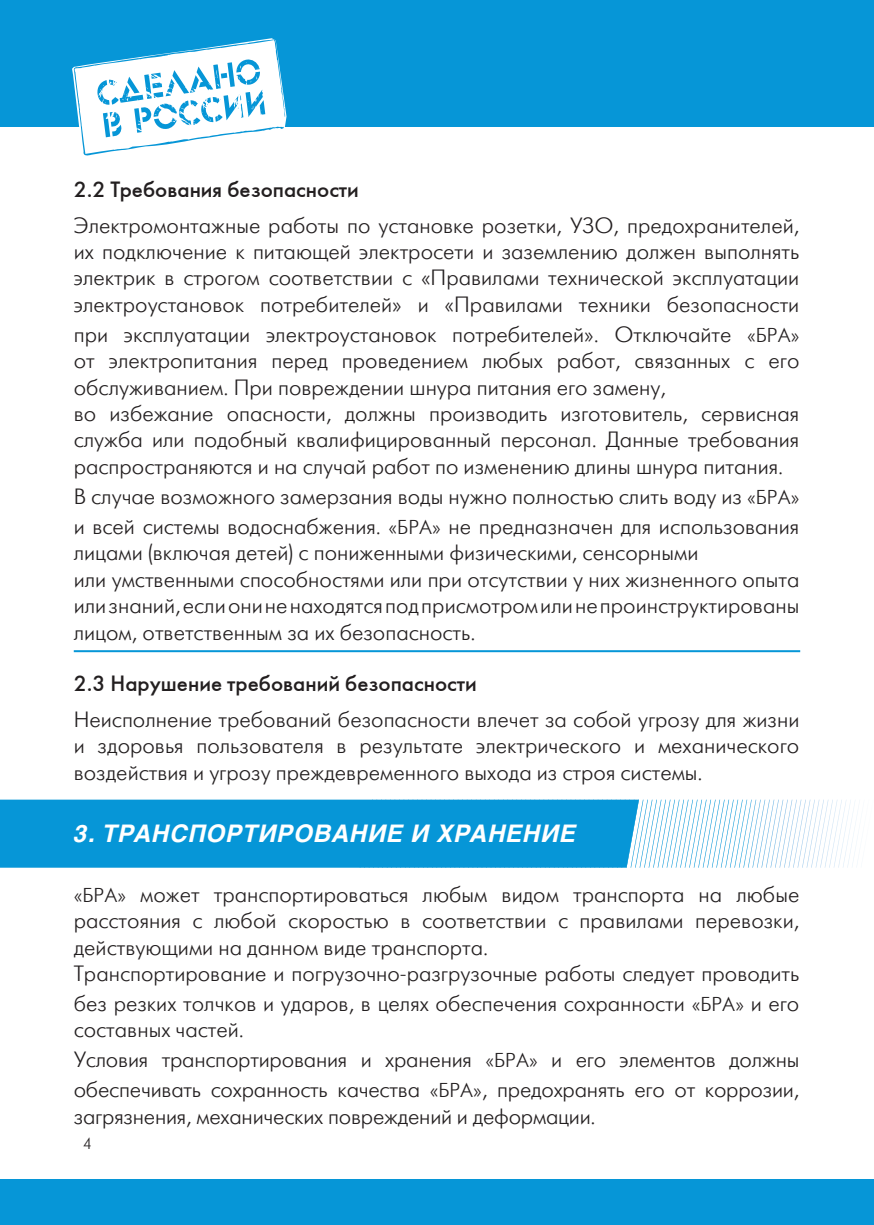
<style>
.page{position:relative;width:874px;height:1225px;background:#fff}
.page>*{position:absolute;margin:0;border:0;box-sizing:border-box;transform-origin:0 0}
.t1{font:italic 700 24px "Helios";letter-spacing:.03em;color:#fff}
.t2{font:22px/26.4px "Futuris Light C";color:#231f20;text-align:justify}
.t3{font:22px "Futuris C";color:#231f20}
.t4{font:16px "Futuris Light C";color:#231f20}
.s1{font-size:20px}
</style>
<div class="page">
<div style="left:0;top:0;width:873px;height:127px;background:#0696d7"></div>
<svg style="left:72px;top:38px;width:215px;height:118px"></svg>
<div style="left:0;top:1179px;width:873px;height:46px;background:#0696d7"></div>
<svg style="left:638px;top:799px;width:220px;height:68px"></svg>
<hr style="left:74px;top:650px;width:725px;height:2px;background:#0696d7">
<div style="left:0;top:799px;width:638px;height:68px;background:#0696d7"></div>
<p class="t3" style="left:74px;top:176px;width:286px">2.2 Требования безопасности</p>
<p class="t2" style="left:74px;top:212px;width:726px">Электромонтажные работы по установке розетки, УЗО, предохранителей, их подключение к питающей электросети и заземлению должен выполнять электрик в строгом соответствии с «Правилами технической эксплуатации электроустановок потребителей» и «Правилами техники безопасности</p>
<p class="t2" style="left:74px;top:322px;width:726px">при эксплуатации электроустановок потребителей». Отключайте <span class="s1">«БРА» </span>от электропитания перед проведением любых работ, связанных с его обслуживанием. При повреждении шнура питания его замену,</p>
<p class="t2" style="left:74px;top:401px;width:726px">во избежание опасности, должны производить изготовитель, сервисная служба или подобный квалифицированный персонал. Данные требования распространяются и на случай работ по изменению длины шнура питания.</p>
<p class="t2" style="left:74px;top:484px;width:726px">В случае возможного замерзания воды нужно полностью слить воду из <span class="s1">«БРА»</span></p>
<p class="t2" style="left:74px;top:514px;width:726px">и всей системы водоснабжения. <span class="s1">«БРА»</span> не предназначен для использования лицами (включая детей) с пониженными физическими, сенсорными</p>
<p class="t2" style="left:74px;top:566px;width:726px">или умственными способностями или при отсутствии у них жизненного опыта или знаний, если они не находятся под присмотром или не проинструктированы лицом, ответственным за их безопасность.</p>
<p class="t3" style="left:74px;top:670px;width:404px">2.3 Нарушение требований безопасности</p>
<p class="t2" style="left:74px;top:707px;width:726px">Неисполнение требований безопасности влечет за собой угрозу для жизни и здоровья пользователя в результате электрического и механического воздействия и угрозу преждевременного выхода из строя системы.</p>
<p class="t1" style="left:74px;top:819px;width:503px">3. ТРАНСПОРТИРОВАНИЕ И ХРАНЕНИЕ</p>
<p class="t2" style="left:74px;top:881px;width:726px"><span class="s1">«БРА»</span> может транспортироваться любым видом транспорта на любые расстояния с любой скоростью в соответствии с правилами перевозки, действующими на данном виде транспорта.</p>
<p class="t2" style="left:74px;top:959px;width:726px;line-height:30px">Транспортирование и погрузочно-разгрузочные работы следует проводить без резких толчков и ударов, в целях обеспечения сохранности <span class="s1">«БРА»</span> и его</p>
<p class="t2" style="left:74px;top:1017px;width:172px">составных частей.</p>
<p class="t2" style="left:74px;top:1045px;width:726px;line-height:30px">Условия транспортирования и хранения <span class="s1">«БРА»</span> и его элементов должны обеспечивать сохранность качества <span class="s1">«БРА»</span>, предохранять его от коррозии,</p>
<p class="t2" style="left:74px;top:1103px;width:523px">загрязнения, механических повреждений и деформации.</p>
<p class="t4" style="left:83px;top:1135px;width:10px">4</p>
</div>
